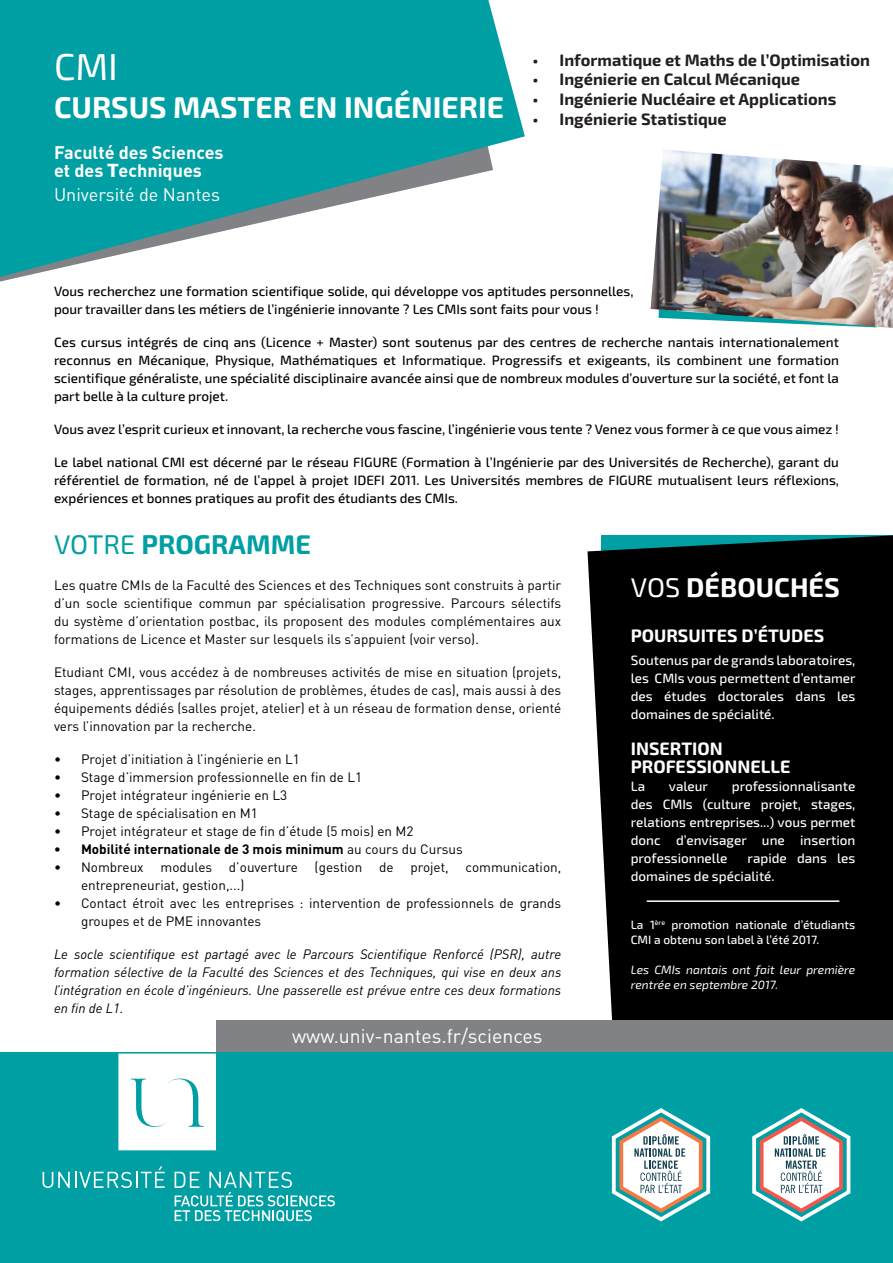
<style>
.page{position:relative;width:893px;height:1263px;background:#fff}
.page>*{position:absolute;margin:0;border:0;box-sizing:border-box;transform-origin:0 0}
.t1{font:37.5px "Exo 2";color:#fff}
.t2{font:700 30px "Exo 2";color:#fff}
.t3{font:700 27px "Exo 2";color:#009fa3}
.t4{font:700 27px "Exo 2";color:#fff}
.t5{font:19.5px "DIN Pro";color:#fff}
.t6{font:700 18px "Exo 2";color:#fff}
.t7{font:700 18px/18px "DIN Pro";color:#fff}
.t8{font:18px "DIN Pro";color:#fff}
.t9{font:700 16.5px "Exo 2";color:#231f20}
.t10{font:13.5px/18px "DIN Pro";color:#000;text-align:justify}
.t11{font:500 13.5px/18px "Exo 2";color:#000;text-align:justify}
.t12{font:500 13.5px/18px "Exo 2";color:#fff;text-align:justify}
.t13{font:italic 13.5px/18px "DIN Pro";color:#000;text-align:justify}
.t14{font:700 13.5px "DIN Pro";color:#000}
.t15{font:500 12px/15px "Exo 2";color:#fff}
.t16{font:italic 12px/15px "Exo 2";color:#fff}
.s1{font-family:"Tahoma"}
.s2{font-weight:400}
</style>
<div class="page">
<div style="left:587px;top:535px;width:306px;height:485px;background:#000"></div>
<svg style="left:0;top:0;width:525px;height:277px;fill:#009fa3"></svg>
<div style="left:216px;top:1020px;width:677px;height:47px;background:#808285"></div>
<div style="left:0;top:1052px;width:893px;height:211px;background:#009fa3"></div>
<svg style="left:43px;top:1166px;width:122px;height:22px"></svg>
<svg style="left:118px;top:1053px;width:98px;height:97px;background:#edf8f8"></svg>
<svg style="left:175px;top:1172px;width:160px;height:49px"></svg>
<img style="left:651px;top:150px;width:242px;height:178px">
<hr style="left:647px;top:900px;width:192px;height:2px;background:#fff">
<svg style="left:752px;top:1108px;width:98px;height:113px"></svg>
<svg style="left:612px;top:1108px;width:98px;height:113px"></svg>
<h1 class="t1" style="left:54px;top:45px;width:66px">CMI</h1>
<h2 class="t2" style="left:54px;top:89px;width:452px">CURSUS MASTER EN INGéNIERIE</h2>
<h3 class="t7" style="left:54px;top:141px;width:171px">Faculté des Sciences et des <span class="s1">T</span>echniques</h3>
<h3 class="t8" style="left:54px;top:180px;width:168px">Université de Nantes</h3>
<p class="t9" style="left:533px;top:50px;width:339px">• Informatique et Maths de l’Optimisation</p>
<p class="t9" style="left:533px;top:70px;width:269px">• Ingénierie en Calcul Mécanique</p>
<p class="t9" style="left:533px;top:89px;width:305px">• Ingénierie Nucléaire et Applications</p>
<p class="t9" style="left:533px;top:109px;width:196px">• Ingénierie Statistique</p>
<p class="t11" style="left:54px;top:283px;width:581px">Vous recherchez une formation scientifique solide, qui développe vos aptitudes personnelles, pour travailler dans les métiers de l’ingénierie innovante ? Les CMIs sont faits pour vous !</p>
<p class="t11" style="left:54px;top:334px;width:786px">Ces cursus intégrés de cinq ans (Licence + Master) sont soutenus par des centres de recherche nantais internationalement reconnus en Mécanique, Physique, Mathématiques et Informatique. Progressifs et exigeants, ils combinent une formation scientifique généraliste, une spécialité disciplinaire avancée ainsi que de nombreux modules d’ouverture sur la société, et font la part belle à la culture projet.</p>
<p class="t11" style="left:54px;top:421px;width:786px">Vous avez l’esprit curieux et innovant, la recherche vous fascine, l’ingénierie vous tente ? Venez vous former à ce que vous aimez !</p>
<p class="t11" style="left:54px;top:454px;width:786px">Le label national CMI est décerné par le réseau FIGURE (Formation à l’Ingénierie par des Universités de Recherche), garant du référentiel de formation, né de l’appel à projet IDEFI 2011. Les Universités membres de FIGURE mutualisent leurs réflexions, expériences et bonnes pratiques au profit des étudiants des CMIs.</p>
<h3 class="t3" style="left:54px;top:528px;width:160px"><span class="s2">VOTRE</span> programme</h3>
<p class="t10" style="left:54px;top:574px;width:509px">Les quatre CMIs de la Faculté des Sciences et des Techniques sont construits à partir d’un socle scientifique commun par spécialisation progressive. Parcours sélectifs du système d’orientation postbac, ils proposent des modules complémentaires aux formations de Licence et Master sur lesquels ils s’appuient (voir verso).</p>
<p class="t10" style="left:54px;top:661px;width:509px">Etudiant CMI, vous accédez à de nombreuses activités de mise en situation (projets, stages, apprentissages par résolution de problèmes, études de cas), mais aussi à des équipements dédiés (salles projet, atelier) et à un réseau de formation dense, orienté vers l’innovation par la recherche.</p>
<p class="t10" style="left:54px;top:748px;width:247px">• Projet d’initiation à l’ingénierie en L1</p>
<p class="t10" style="left:54px;top:766px;width:310px">• Stage d’immersion professionnelle en fin de L1</p>
<p class="t10" style="left:54px;top:784px;width:235px">• Projet intégrateur ingénierie en L3</p>
<p class="t10" style="left:54px;top:802px;width:205px">• Stage de spécialisation en M1</p>
<p class="t10" style="left:54px;top:820px;width:361px">• Projet intégrateur et stage de fin d’étude (5 mois) en M2</p>
<p class="t14" style="left:54px;top:837px;width:410px">• Mobilité internationale de 3 mois minimum <span class="s2">au cours du Cursus</span></p>
<p class="t10" style="left:81px;top:856px;width:482px;text-indent:-27px">• Nombreux modules d’ouverture (gestion de projet, communication, entrepreneuriat, gestion,...)</p>
<p class="t10" style="left:81px;top:892px;width:482px;text-indent:-27px">• Contact étroit avec les entreprises : intervention de professionnels de grands groupes et de PME innovantes</p>
<p class="t13" style="left:54px;top:943px;width:509px">Le socle scientifique est partagé avec le Parcours Scientifique Renforcé (PSR), autre formation sélective de la Faculté des Sciences et des Techniques, qui vise en deux ans l’intégration en école d’ingénieurs. Une passerelle est prévue entre ces deux formations en fin de L1.</p>
<h3 class="t5" style="left:292px;top:1020px;width:252px">www.univ-nantes.fr/sciences</h3>
<h3 class="t4" style="left:631px;top:571px;width:208px"><span class="s2">VOS</span> débouchés</h3>
<h3 class="t6" style="left:631px;top:625px;width:35px">poursuites</h3>
<h3 class="t6" style="left:741px;top:625px;width:73px">d’études</h3>
<p class="t12" style="left:631px;top:651px;width:226px">Soutenus par de grands laboratoires, les CMIs vous permettent d’entamer des études doctorales dans les domaines de spécialité.</p>
<h3 class="t6" style="left:631px;top:737px;width:11px">inserti</h3>
<h3 class="t6" style="left:697px;top:737px;width:24px">on</h3>
<h3 class="t6" style="left:631px;top:755px;width:55px">professi</h3>
<h3 class="t6" style="left:712px;top:755px;width:25px">onne</h3>
<h3 class="t6" style="left:761px;top:755px;width:29px">lle</h3>
<p class="t12" style="left:631px;top:777px;width:16px">La</p>
<p class="t12" style="left:669px;top:777px;width:41px">valeur</p>
<p class="t12" style="left:631px;top:777px;width:226px;text-indent:101px">professionnalisante des CMIs (culture projet, stages, relations entreprises...) vous permet donc d’envisager une insertion professionnelle</p>
<p class="t12" style="left:631px;top:849px;width:226px;text-indent:117px">rapide dans les domaines de spécialité.</p>
<p class="t15" style="left:631px;top:917px;width:226px">La 1<sup>ère</sup> promotion nationale d’étudiants<br>CMI a obtenu son label à l’été 2017.</p>
<p class="t16" style="left:631px;top:962px;width:226px">Les CMIs nantais ont fait leur première rentrée en septembre 2017.</p>
</div>
